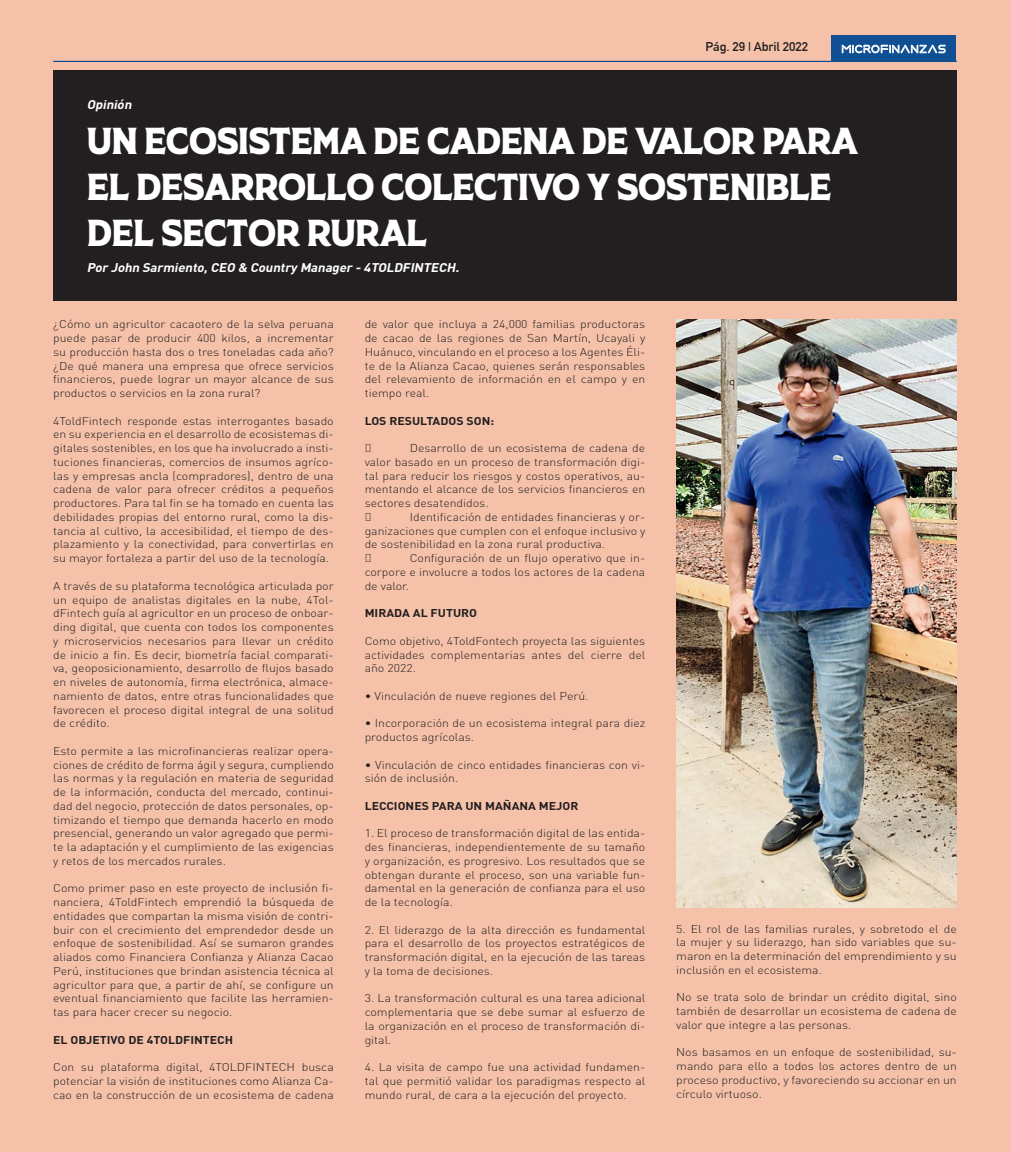
<style>
.page{position:relative;width:1010px;height:1152px;background:#f5c2a9}
.page>*{position:absolute;margin:0;border:0;box-sizing:border-box;transform-origin:0 0}
.t1{font:37.5px/46.2px "FF Monteral Two";letter-spacing:-.03em;color:#fff;scale:.92 1}
.t2{font:italic 700 12.5px "DIN Pro";color:#fff;scale:1.06 1}
.t3{font:700 12.5px "DIN Alternate";letter-spacing:-.01em;color:#231f20;scale:1.06 1}
.t4{font:300 11.25px/13.8px "DIN Pro";color:#231f20;text-align:justify;scale:1.09 1}
.t5{font:700 11.25px "DIN Pro";color:#231f20;scale:1.09 1}
</style>
<div class="page">
<hr style="left:53px;top:61px;width:904px;height:1px;background:#104f94">
<div style="left:831px;top:35px;width:124px;height:26px;background:#104f94"></div>
<svg style="left:842px;top:45px;width:104px;height:8px"></svg>
<div style="left:53px;top:71px;width:904px;height:230px;background:#231f20"></div>
<img style="left:676px;top:320px;width:281px;height:587px">
<p class="t2" style="left:87px;top:100px;width:46px">Opinión</p>
<p class="t3" style="left:705px;top:39px;width:98px">Pág. 29 | Abril 2022</p>
<h1 class="t1" style="left:87px;top:118px;width:840px">UN ECOSISTEMA DE CADENA DE VALOR PARA<br>EL DESARROLLO COLECTIVO Y SOSTENIBLE<br>DEL SECTOR RURAL</h1>
<p class="t2" style="left:87px;top:263px;width:355px">Por John Sarmiento,CEO &amp; Country Manager - 4TOLDFINTECH.</p>
<p class="t4" style="left:53px;top:319px;width:259px">¿Cómo un agricultor cacaotero de la selva peruana puede pasar de producir 400 kilos, a incrementar su producción hasta dos o tres toneladas cada año? ¿De qué manera una empresa que ofrece servicios financieros, puede lograr un mayor alcance de sus productos o servicios en la zona rural?</p>
<p class="t4" style="left:53px;top:415px;width:259px">4ToldFintech responde estas interrogantes basado en su experiencia en el desarrollo de ecosistemas di&shy;gitales sostenibles, en los que ha involucrado a insti&shy;tuciones financieras, comercios de insumos agríco&shy;las y empresas ancla (compradores), dentro de una cadena de valor para ofrecer créditos a pequeños productores. Para tal fin se ha tomado en cuenta las debilidades propias del entorno rural, como la dis&shy;tancia al cultivo, la accesibilidad, el tiempo de des&shy;plazamiento y la conectividad, para convertirlas en su mayor fortaleza a partir del uso de la tecnología.</p>
<p class="t4" style="left:53px;top:580px;width:259px">A través de su plataforma tecnológica articulada por un equipo de analistas digitales en la nube, 4Tol&shy;dFintech guía al agricultor en un proceso de onboar&shy;ding digital, que cuenta con todos los componentes y microservicios necesarios para llevar un crédito de inicio a fin. Es decir, biometría facial comparati&shy;va, geoposicionamiento, desarrollo de flujos basado en niveles de autonomía, firma electrónica, almace&shy;namiento de datos, entre otras funcionalidades que favorecen el proceso digital integral de una solitud de crédito.</p>
<p class="t4" style="left:53px;top:745px;width:259px">Esto permite a las microfinancieras realizar opera&shy;ciones de crédito de forma ágil y segura, cumpliendo las normas y la regulación en materia de seguridad de la información, conducta del mercado, continui&shy;dad del negocio, protección de datos personales, op&shy;timizando el tiempo que demanda hacerlo en modo presencial, generando un valor agregado que permi&shy;te la adaptación y el cumplimiento de las exigencias y retos de los mercados rurales.</p>
<p class="t4" style="left:53px;top:883px;width:259px">Como primer paso en este proyecto de inclusión fi&shy;nanciera, 4ToldFintech emprendió la búsqueda de entidades que compartan la misma visión de contri&shy;buir con el crecimiento del emprendedor desde un enfoque de sostenibilidad. Así se sumaron grandes aliados como Financiera Confianza y Alianza Cacao Perú, instituciones que brindan asistencia técnica al agricultor para que, a partir de ahí, se configure un eventual financiamiento que facilite las herramien&shy;tas para hacer crecer su negocio.</p>
<p class="t5" style="left:53px;top:1035px;width:167px">EL OBJETIVO DE 4TOLDFINTECH</p>
<p class="t4" style="left:53px;top:1061px;width:259px">Con su plataforma digital, 4TOLDFINTECH busca potenciar la visión de instituciones como Alianza Ca&shy;cao en la construcción de un ecosistema de cadena</p>
<p class="t4" style="left:365px;top:319px;width:259px">de valor que incluya a 24,000 familias productoras de cacao de las regiones de San Martín, Ucayali y Huánuco, vinculando en el proceso a los Agentes Éli&shy;te de la Alianza Cacao, quienes serán responsables del relevamiento de información en el campo y en tiempo real.</p>
<p class="t5" style="left:365px;top:417px;width:120px">LOS RESULTADOS SON:</p>
<p class="t4" style="left:410px;top:443px;width:218px">Desarrollo de un ecosistema de cadena de</p>
<p class="t4" style="left:365px;top:456px;width:259px">valor basado en un proceso de transformación digi-</p>
<p class="t4" style="left:365px;top:470px;width:259px">tal para reducir los riesgos y costos operativos, au-</p>
<p class="t4" style="left:365px;top:484px;width:259px">mentando el alcance de los servicios financieros en</p>
<p class="t4" style="left:365px;top:498px;width:115px">sectores desatendidos.</p>
<p class="t4" style="left:410px;top:511px;width:218px">Identificación de entidades financieras y or-</p>
<p class="t4" style="left:365px;top:525px;width:259px">ganizaciones que cumplen con el enfoque inclusivo y</p>
<p class="t4" style="left:365px;top:539px;width:222px">de sostenibilidad en la zona rural productiva.</p>
<p class="t4" style="left:410px;top:553px;width:218px">Configuración de un flujo operativo que in-</p>
<p class="t4" style="left:365px;top:566px;width:259px">corpore e involucre a todos los actores de la cadena</p>
<p class="t4" style="left:365px;top:580px;width:42px">de valor.</p>
<p class="t5" style="left:365px;top:609px;width:105px">MIRADA AL FUTURO</p>
<p class="t4" style="left:365px;top:635px;width:259px">Como objetivo, 4ToldFontech proyecta las siguientes actividades complementarias antes del cierre del año 2022.</p>
<p class="t4" style="left:365px;top:690px;width:207px">• Vinculación de nueve regiones del Perú.</p>
<p class="t4" style="left:365px;top:718px;width:259px">• Incorporación de un ecosistema integral para diez productos agrícolas.</p>
<p class="t4" style="left:365px;top:759px;width:259px">• Vinculación de cinco entidades financieras con vi&shy;sión de inclusión.</p>
<p class="t5" style="left:365px;top:802px;width:198px">LECCIONES PARA UN MAÑANA MEJOR</p>
<p class="t4" style="left:365px;top:828px;width:259px">1. El proceso de transformación digital de las entida&shy;des financieras, independientemente de su tamaño y organización, es progresivo. Los resultados que se obtengan durante el proceso, son una variable fun&shy;damental en la generación de confianza para el uso de la tecnología.</p>
<p class="t4" style="left:365px;top:924px;width:259px">2. El liderazgo de la alta dirección es fundamental para el desarrollo de los proyectos estratégicos de transformación digital, en la ejecución de las tareas y la toma de decisiones.</p>
<p class="t4" style="left:365px;top:993px;width:259px">3. La transformación cultural es una tarea adicional complementaria que se debe sumar al esfuerzo de la organización en el proceso de transformación di&shy;gital.</p>
<p class="t4" style="left:365px;top:1061px;width:259px">4. La visita de campo fue una actividad fundamen&shy;tal que permitió validar los paradigmas respecto al mundo rural, de cara a la ejecución del proyecto.</p>
<p class="t4" style="left:676px;top:923px;width:259px">5. El rol de las familias rurales, y sobretodo el de la mujer y su liderazgo, han sido variables que su&shy;maron en la determinación del emprendimiento y su inclusión en el ecosistema.</p>
<p class="t4" style="left:676px;top:991px;width:259px">No se trata solo de brindar un crédito digital, sino también de desarrollar un ecosistema de cadena de valor que integre a las personas.</p>
<p class="t4" style="left:676px;top:1046px;width:259px">Nos basamos en un enfoque de sostenibilidad, su&shy;mando para ello a todos los actores dentro de un proceso productivo, y favoreciendo su accionar en un círculo virtuoso.</p>
</div>
